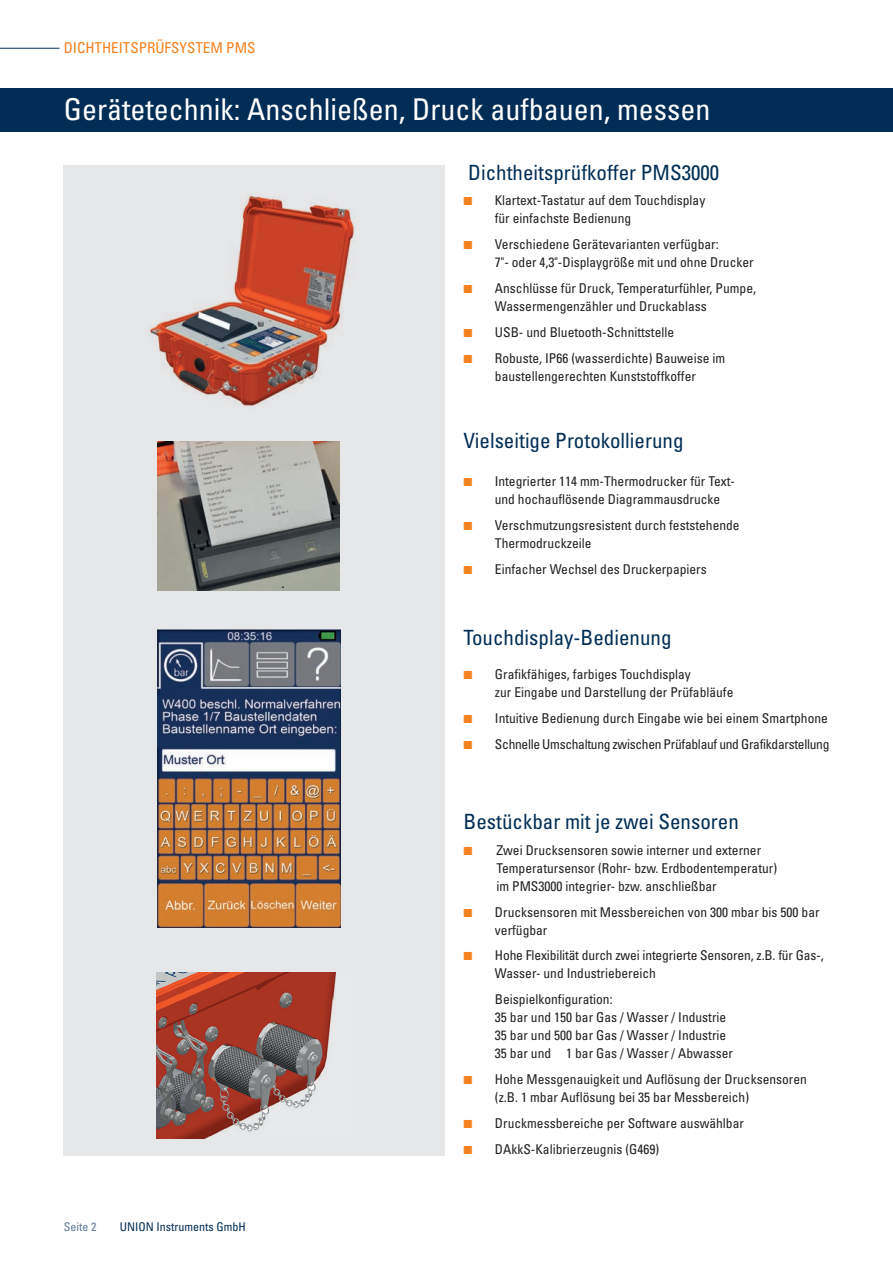
<style>
.page{position:relative;width:893px;height:1263px;background:#fff}
.page>*{position:absolute;margin:0;border:0;box-sizing:border-box;transform-origin:0 0}
.t1{font:condensed 30px "Univers";color:#fff}
.t2{font:condensed 21px "Univers";color:#002d56}
.t3{font:condensed 15px "Univers";color:#f58220}
.t4{font:condensed 13.5px/18px "Univers";color:#231f20}
.t5{font:condensed 13.5px "Univers";letter-spacing:-.02em;color:#231f20}
.t6{font:condensed 12px "Univers";color:#002d56}
.t7{font:condensed 12px "Univers";color:#62799a}
.s1{font-family:"European Pi Three";font-stretch:normal;color:#f58220}
</style>
<div class="page">
<div style="left:64px;top:684px;width:381px;height:471px;background:#e6e7e9"></div>
<div style="left:64px;top:165px;width:381px;height:524px;background:#e6e7e9"></div>
<div style="left:0;top:88px;width:893px;height:44px;background:#002d56"></div>
<hr style="left:0;top:48px;width:60px;height:1px;background:#002d56">
<img style="left:148px;top:195px;width:207px;height:211px">
<img style="left:157px;top:441px;width:183px;height:150px">
<img style="left:157px;top:629px;width:184px;height:298px">
<img style="left:156px;top:973px;width:180px;height:165px">
<p class="t3" style="left:64px;top:39px;width:193px">DICHTHEITSPRÜFSYSTEM PMS</p>
<h1 class="t1" style="left:64px;top:90px;width:648px">Gerätetechnik: Anschließen, Druck aufbauen, messen</h1>
<h2 class="t2" style="left:468px;top:159px;width:252px">Dichtheitsprüfkoffer PMS3000</h2>
<p class="t4" style="left:495px;top:191px;width:212px;text-indent:-31px"><span class="s1">-</span> Klartext-Tastatur auf dem Touchdisplay für einfachste Bedienung</p>
<p class="t4" style="left:495px;top:235px;width:260px;text-indent:-31px"><span class="s1">-</span> Verschiedene Gerätevarianten verfügbar:<br>7"- oder 4,3"-Displaygröße mit und ohne Drucker</p>
<p class="t4" style="left:495px;top:279px;width:263px;text-indent:-31px"><span class="s1">-</span> Anschlüsse für Druck, Temperaturfühler, Pumpe,<br>Wassermengenzähler und Druckablass</p>
<p class="t4" style="left:464px;top:323px;width:212px"><span class="s1">-</span> USB- und Bluetooth-Schnittstelle</p>
<p class="t4" style="left:464px;top:349px;width:263px;text-align:center"><span class="s1">-</span> Robuste, IP66 (wasserdichte) Bauweise im baustellengerechten Kunststoffkoffer</p>
<h2 class="t2" style="left:464px;top:427px;width:222px">Vielseitige Protokollierung</h2>
<p class="t4" style="left:495px;top:472px;width:242px;text-indent:-31px"><span class="s1">-</span> Integrierter 114 mm-Thermodrucker für Text&shy;und hochauflösende Diagrammausdrucke</p>
<p class="t4" style="left:495px;top:516px;width:246px;text-indent:-31px"><span class="s1">-</span> Verschmutzungsresistent durch feststehende<br>Thermodruckzeile</p>
<p class="t4" style="left:464px;top:560px;width:245px"><span class="s1">-</span> Einfacher Wechsel des Druckerpapiers</p>
<h2 class="t2" style="left:464px;top:625px;width:210px">Touchdisplay-Bedienung</h2>
<p class="t4" style="left:495px;top:665px;width:240px;text-indent:-31px"><span class="s1">-</span> Grafikfähiges, farbiges Touchdisplay<br>zur Eingabe und Darstellung der Prüfabläufe</p>
<p class="t4" style="left:464px;top:709px;width:366px"><span class="s1">-</span> Intuitive Bedienung durch Eingabe wie bei einem Smartphone</p>
<p class="t5" style="left:464px;top:735px;width:367px"><span class="s1">-</span> Schnelle Umschaltung zwischen Prüfablauf und Grafikdarstellung</p>
<p class="t7" style="left:64px;top:1219px;width:34px">Seite 2</p>
<p class="t6" style="left:120px;top:1219px;width:127px">UNION Instruments GmbH</p>
<h2 class="t2" style="left:464px;top:808px;width:277px">Bestückbar mit je zwei Sensoren</h2>
<p class="t4" style="left:496px;top:840px;width:282px;text-indent:-33px"><span class="s1">-</span> Zwei Drucksensoren sowie interner und externer<br>Temperatursensor (Rohr- bzw. Erdbodentemperatur) im PMS3000 integrier- bzw. anschließbar</p>
<p class="t4" style="left:495px;top:902px;width:326px;text-indent:-31px"><span class="s1">-</span> Drucksensoren mit Messbereichen von 300 mbar bis 500 bar verfügbar</p>
<p class="t4" style="left:495px;top:946px;width:330px;text-indent:-31px"><span class="s1">-</span> Hohe Flexibilität durch zwei integrierte Sensoren, z.B. für Gas-,<br>Wasser- und Industriebereich</p>
<p class="t4" style="left:495px;top:990px;width:239px">Beispielkonfiguration:<br>35 bar und 150 bar Gas / Wasser / Industrie 35 bar und 500 bar Gas / Wasser / Industrie 35 bar und 1 bar Gas / Wasser / Abwasser</p>
<p class="t4" style="left:495px;top:1070px;width:313px;text-indent:-31px"><span class="s1">-</span> Hohe Messgenauigkeit und Auflösung der Drucksensoren (z.B. 1 mbar Auflösung bei 35 bar Messbereich)</p>
<p class="t4" style="left:464px;top:1114px;width:282px"><span class="s1">-</span> Druckmessbereiche per Software auswählbar</p>
<p class="t4" style="left:464px;top:1140px;width:197px"><span class="s1">-</span> DAkkS-Kalibrierzeugnis (G469)</p>
</div>
